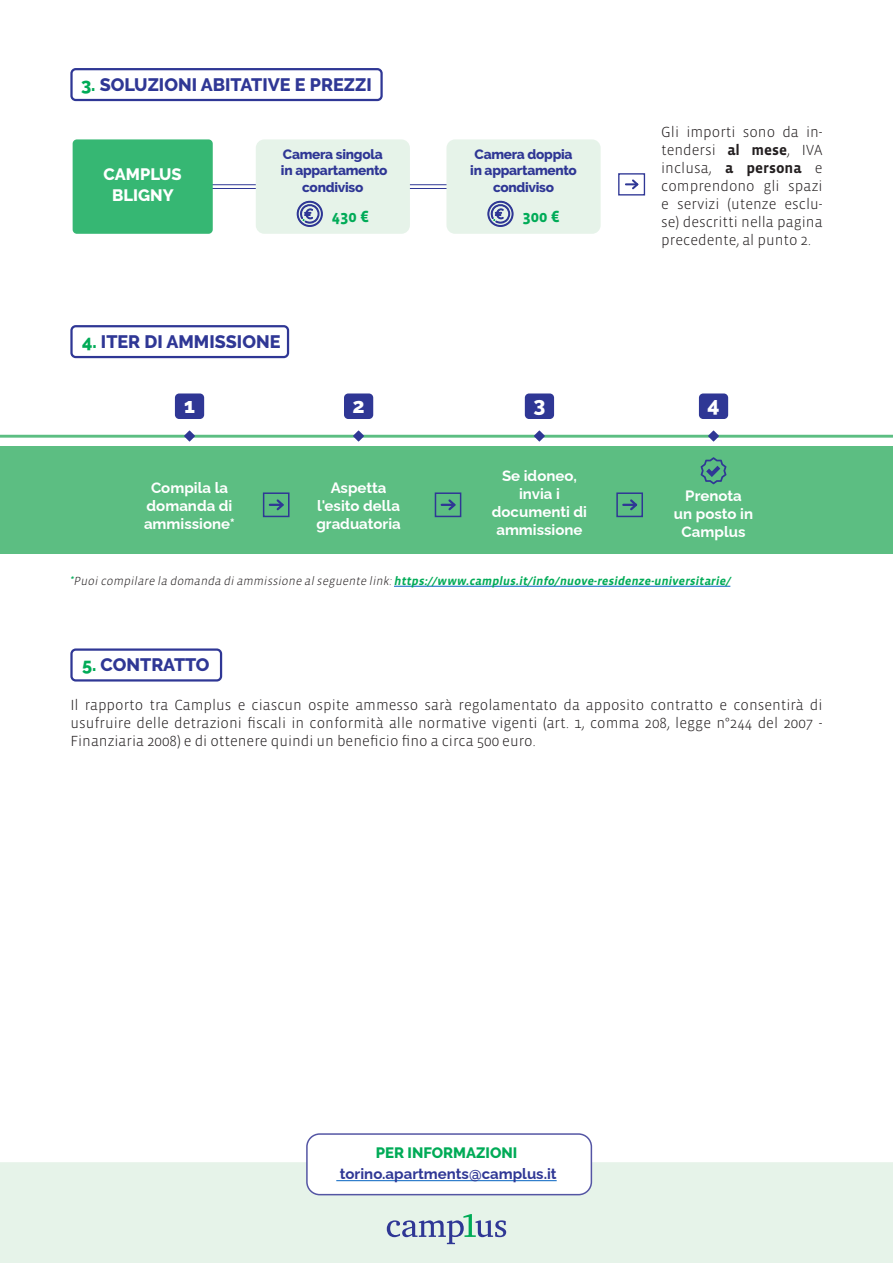
<style>
.page{position:relative;width:893px;height:1263px;background:#fff}
.page>*{position:absolute;margin:0;border:0;box-sizing:border-box;transform-origin:0 0}
.t1{font:800 21px "Raleway";color:#fff}
.t2{font:800 18px "Raleway";color:#2f3795}
.t3{font:800 16.5px/21px "Raleway";color:#fff;text-align:center}
.t4{font:700 16.5px "Vista Sans OT";color:#00ab57}
.t5{font:300 15px/18px "Vista Sans OT";color:#231f20;text-align:justify}
.t6{font:700 15px/18px "Raleway";color:#fff;text-align:center}
.t7{font:700 15px "Raleway";color:#2f3795}
.t8{font:800 15px "Raleway";color:#00ab57}
.t9{font:800 13.5px/16.2px "Raleway";letter-spacing:-.02em;color:#2f3795;text-align:center}
.t10{font:italic 700 12px "Vista Sans OT";color:#00ab57}
.s1{color:#00ab57}
.s2{font-weight:700}
.s3{font-weight:300;color:#231f20}
</style>
<div class="page">
<div style="left:70px;top:68px;width:313px;height:33px;border:2px solid #2f3795;border-radius:4px"></div>
<hr style="left:192px;top:184px;width:355px;height:1px;background:#2f3795">
<hr style="left:192px;top:188px;width:355px;height:1px;background:#2f3795">
<div style="left:73px;top:139px;width:140px;height:95px;background:#36b773;border-radius:4px"></div>
<div style="left:256px;top:139px;width:154px;height:95px;background:#e6f3e9;border-radius:9px"></div>
<svg style="left:297px;top:201px;width:26px;height:26px"></svg>
<div style="left:446px;top:139px;width:155px;height:95px;background:#e6f3e9;border-radius:9px"></div>
<svg style="left:488px;top:201px;width:25px;height:26px"></svg>
<div style="left:0;top:1162px;width:893px;height:101px;background:#e6f3e9"></div>
<div style="left:307px;top:1134px;width:284px;height:60px;background:#fff;border-radius:13px"></div>
<div style="left:306px;top:1133px;width:286px;height:62px;border:2px solid #5455a4;border-radius:13px"></div>
<hr style="left:336px;top:1180px;width:221px;height:1px;background:#0563c1">
<svg style="left:387px;top:1214px;width:119px;height:30px;background:#b8c8d2"></svg>
<div style="left:618px;top:173px;width:27px;height:22px;background:#fff;border:1px solid #2f3795"></div>
<svg style="left:626px;top:179px;width:13px;height:11px"></svg>
<div style="left:0;top:446px;width:893px;height:108px;background:#5cbe82"></div>
<hr style="left:0;top:435px;width:893px;height:3px;background:#5cbe82">
<svg style="left:184px;top:430px;width:11px;height:11px"></svg>
<div style="left:175px;top:393px;width:29px;height:26px;background:#2f3795;border-radius:4px"></div>
<svg style="left:534px;top:430px;width:11px;height:11px"></svg>
<div style="left:525px;top:393px;width:29px;height:26px;background:#2f3795;border-radius:4px"></div>
<svg style="left:708px;top:430px;width:11px;height:11px"></svg>
<div style="left:699px;top:393px;width:29px;height:26px;background:#2f3795;border-radius:4px"></div>
<div style="left:263px;top:492px;width:26px;height:25px;border:2px solid #2f3795"></div>
<svg style="left:270px;top:499px;width:14px;height:12px"></svg>
<div style="left:616px;top:492px;width:27px;height:25px;border:2px solid #2f3795"></div>
<svg style="left:623px;top:499px;width:15px;height:12px"></svg>
<svg style="left:701px;top:457px;width:25px;height:27px"></svg>
<svg style="left:353px;top:430px;width:11px;height:11px"></svg>
<div style="left:344px;top:393px;width:29px;height:26px;background:#2f3795;border-radius:4px"></div>
<div style="left:435px;top:492px;width:26px;height:25px;border:2px solid #2f3795"></div>
<svg style="left:442px;top:499px;width:14px;height:12px"></svg>
<div style="left:70px;top:648px;width:152px;height:33px;border:2px solid #2f3795;border-radius:4px"></div>
<div style="left:70px;top:325px;width:219px;height:33px;border:2px solid #2f3795;border-radius:4px"></div>
<hr style="left:394px;top:586px;width:336px;height:1px;background:#0563c1">
<p class="t2" style="left:81px;top:74px;width:292px"><span class="s1">3.</span> SOLUZIONI ABITATIVE E PREZZI</p>
<p class="t3" style="left:104px;top:164px;width:80px">CAMPLUS<br>BLIGNY</p>
<p class="t9" style="left:283px;top:147px;width:101px">Camera singola</p>
<p class="t9" style="left:281px;top:163px;width:108px">in appartamento condiviso</p>
<p class="t4" style="left:332px;top:207px;width:38px">430 ¤</p>
<p class="t2" style="left:82px;top:331px;width:200px"><span class="s1">4.</span> ITER DI AMMISSIONE</p>
<p class="t1" style="left:184px;top:393px;width:12px">1</p>
<p class="t6" style="left:151px;top:477px;width:78px">Compila la</p>
<p class="t6" style="left:144px;top:495px;width:93px;text-align:left">domanda di ammissione*</p>
<p class="t1" style="left:352px;top:393px;width:14px">2</p>
<p class="t6" style="left:331px;top:477px;width:57px">Aspetta</p>
<p class="t6" style="left:317px;top:495px;width:84px">l'esito della</p>
<p class="t6" style="left:316px;top:513px;width:86px">graduatoria</p>
<p class="t9" style="left:475px;top:147px;width:99px">Camera doppia</p>
<p class="t9" style="left:470px;top:163px;width:108px">in appartamento condiviso</p>
<p class="t4" style="left:523px;top:207px;width:38px">300 ¤</p>
<p class="t1" style="left:533px;top:392px;width:13px">3</p>
<p class="t6" style="left:502px;top:465px;width:76px">Se idoneo,</p>
<p class="t6" style="left:492px;top:483px;width:97px">invia i documenti di ammissione</p>
<p class="t5" style="left:661px;top:123px;width:163px">Gli importi sono da in&shy;tendersi <span class="s2">al mese</span>, IVA inclusa, <span class="s2">a persona</span> e comprendono gli spazi e servizi (utenze esclu&shy;se) descritti nella pagina precedente, al punto 2.</p>
<p class="t1" style="left:707px;top:392px;width:14px">4</p>
<p class="t6" style="left:685px;top:485px;width:58px">Prenota</p>
<p class="t6" style="left:674px;top:503px;width:81px">un posto in<br>Camplus</p>
<p class="t10" style="left:70px;top:574px;width:661px"><sup>*</sup><span class="s3">Puoicompilare la domanda diammissione alseguente link:</span> https://www.camplus.it/info/nuove-residenze-universitarie/</p>
<p class="t2" style="left:82px;top:655px;width:129px"><span class="s1">5.</span> CONTRATTO</p>
<p class="t5" style="left:70px;top:697px;width:754px">Il rapporto tra Camplus e ciascun ospite ammesso sarà regolamentato da apposito contratto e consentirà di usufruire delle detrazioni fiscali in conformità alle normative vigenti (art. 1, comma 208, legge n°244 del 2007 - Finanziaria 2008) e di ottenere quindi un beneficio fino a circa 500 euro.</p>
<p class="t8" style="left:376px;top:1144px;width:143px">PER INFORMAZIONI</p>
<p class="t7" style="left:340px;top:1162px;width:218px">torino.apartments@camplus.it</p>
</div>
